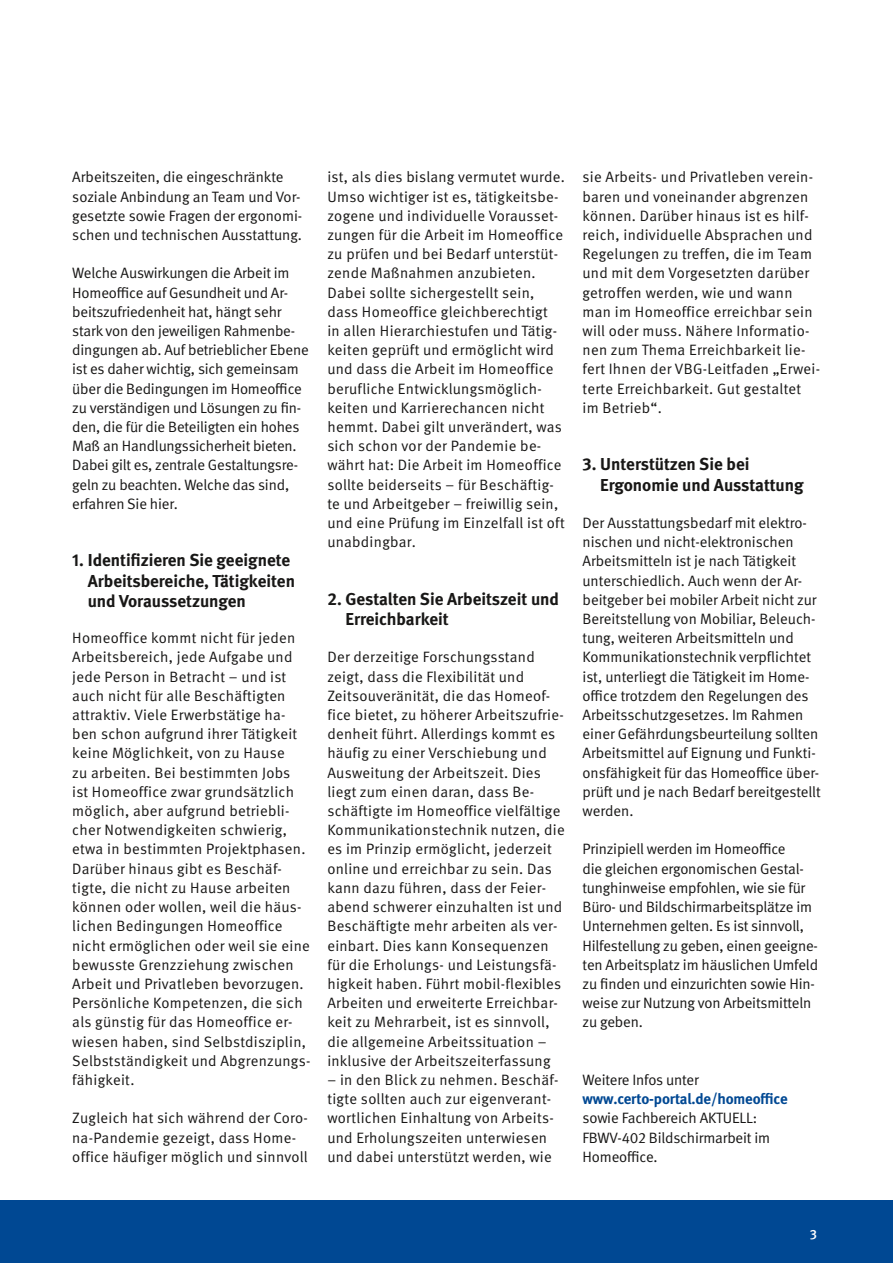
<style>
.page{position:relative;width:893px;height:1263px;background:#fff}
.page>*{position:absolute;margin:0;border:0;box-sizing:border-box;transform-origin:0 0}
.Zwischenüberschrift{font:700 17.25px/20.2px "DGUV Meta";color:#181716}
.Fließtext{font:15px/19.2px "DGUV Meta";letter-spacing:.015em;color:#181716}
.Fließtext-2{font:15px/19.2px "DGUV Meta";letter-spacing:-.01em;color:#181716}
.t1{font:500 13.5px "DGUV Meta";color:#fff}
.s1{font-weight:700;color:#004893}
</style>
<div class="page">
<div style="left:0;top:1200px;width:893px;height:63px;background:#004893"></div>
<p class="Fließtext" style="left:72px;top:168px;width:232px">Arbeitszeiten, die eingeschränkte soziale Anbindung an Team und Vor&shy;gesetzte sowie Fragen der ergonomi&shy;schen und technischen Ausstattung.</p>
<p class="Fließtext-2" style="left:72px;top:264px;width:238px">Welche Auswirkungen die Arbeit im Homeoffice auf Gesundheit und Ar&shy;beitszufriedenheit hat, hängt sehr stark von den jeweiligen Rahmenbe&shy;dingungen ab. Auf betrieblicher Ebene ist es daher wichtig, sich gemeinsam über die Bedingungen im Homeoffice zu verständigen und Lösungen zu fin&shy;den, die für die Beteiligten ein hohes Maß an Handlungssicherheit bieten.<br>Dabei gilt es, zentrale Gestaltungsre&shy;geln zu beachten. Welche das sind, erfahren Sie hier.</p>
<h2 class="Zwischenüberschrift" style="left:88px;top:551px;width:209px;text-indent:-16px">1. Identifizieren Sie geeignete<br>Arbeitsbereiche, Tätigkeiten und Voraussetzungen</h2>
<p class="Fließtext" style="left:72px;top:629px;width:240px">Homeoffice kommt nicht für jeden Arbeitsbereich, jede Aufgabe und jede Person in Betracht – und ist auch nicht für alle Beschäftigten attraktiv. Viele Erwerbstätige ha&shy;ben schon aufgrund ihrer Tätigkeit keine Möglichkeit, von zu Hause<br>zu arbeiten. Bei bestimmten Jobs<br>ist Homeoffice zwar grundsätzlich möglich, aber aufgrund betriebli&shy;cher Notwendigkeiten schwierig, etwa in bestimmten Projektphasen.<br>Darüber hinaus gibt es Beschäf&shy;tigte, die nicht zu Hause arbeiten können oder wollen, weil die häus&shy;lichen Bedingungen Homeoffice nicht ermöglichen oder weil sie eine bewusste Grenzziehung zwischen Arbeit und Privatleben bevorzugen.<br>Persönliche Kompetenzen, die sich als günstig für das Homeoffice er&shy;wiesen haben, sind Selbstdisziplin, Selbstständigkeit und Abgrenzungs&shy;fähigkeit.</p>
<p class="Fließtext" style="left:72px;top:1109px;width:237px">Zugleich hat sich während der Coro&shy;na-Pandemie gezeigt, dass Home&shy;office häufiger möglich und sinnvoll</p>
<p class="Fließtext" style="left:327px;top:168px;width:239px">ist, als dies bislang vermutet wurde.<br>Umso wichtiger ist es, tätigkeitsbe&shy;zogene und individuelle Vorausset&shy;zungen für die Arbeit im Homeoffice zu prüfen und bei Bedarf unterstüt&shy;zende Maßnahmen anzubieten.<br>Dabei sollte sichergestellt sein, dass Homeoffice gleichberechtigt<br>in allen Hierarchiestufen und Tätig&shy;keiten geprüft und ermöglicht wird und dass die Arbeit im Homeoffice berufliche Entwicklungsmöglich&shy;keiten und Karrierechancen nicht hemmt. Dabei gilt unverändert, was sich schon vor der Pandemie be&shy;währt hat: Die Arbeit im Homeoffice sollte beiderseits – für Beschäftig&shy;te und Arbeitgeber – freiwillig sein, und eine Prüfung im Einzelfall ist oft unabdingbar.</p>
<h2 class="Zwischenüberschrift" style="left:345px;top:589px;width:215px;text-indent:-18px">2. Gestalten Sie Arbeitszeit und<br>Erreichbarkeit</h2>
<p class="Fließtext" style="left:327px;top:648px;width:239px">Der derzeitige Forschungsstand zeigt, dass die Flexibilität und Zeitsouveränität, die das Homeof&shy;fice bietet, zu höherer Arbeitszufrie&shy;denheit führt. Allerdings kommt es häufig zu einer Verschiebung und Ausweitung der Arbeitszeit. Dies liegt zum einen daran, dass Be&shy;schäftigte im Homeoffice vielfältige Kommunikationstechnik nutzen, die es im Prinzip ermöglicht, jederzeit online und erreichbar zu sein. Das kann dazu führen, dass der Feier&shy;abend schwerer einzuhalten ist und Beschäftigte mehr arbeiten als ver&shy;einbart. Dies kann Konsequenzen für die Erholungs- und Leistungsfä&shy;higkeit haben. Führt mobil-flexibles Arbeiten und erweiterte Erreichbar&shy;keit zu Mehrarbeit, ist es sinnvoll, die allgemeine Arbeitssituation – inklusive der Arbeitszeiterfassung</p>
<p class="Fließtext" style="left:327px;top:1070px;width:232px">– in den Blick zu nehmen. Beschäf&shy;tigte sollten auch zur eigenverant&shy;wortlichen Einhaltung von Arbeits&shy;und Erholungszeiten unterwiesen und dabei unterstützt werden, wie</p>
<p class="Fließtext" style="left:583px;top:168px;width:239px">sie Arbeits- und Privatleben verein&shy;baren und voneinander abgrenzen können. Darüber hinaus ist es hilf&shy;reich, individuelle Absprachen und Regelungen zu treffen, die im Team und mit dem Vorgesetzten darüber getroffen werden, wie und wann man im Homeoffice erreichbar sein will oder muss. Nähere Informatio&shy;nen zum Thema Erreichbarkeit lie&shy;fert Ihnen der VBG-Leitfaden „Erwei&shy;terte Erreichbarkeit. Gut gestaltet im Betrieb“.</p>
<h2 class="Zwischenüberschrift" style="left:600px;top:455px;width:205px;text-indent:-18px">3. Unterstützen Sie bei<br>Ergonomie und Ausstattung</h2>
<p class="Fließtext" style="left:583px;top:514px;width:240px">Der Ausstattungsbedarf mit elektro&shy;nischen und nicht-elektronischen Arbeitsmitteln ist je nach Tätigkeit unterschiedlich. Auch wenn der Ar&shy;beitgeber bei mobiler Arbeit nicht zur Bereitstellung von Mobiliar, Beleuch&shy;tung, weiteren Arbeitsmitteln und Kommunikationstechnik verpflichtet ist, unterliegt die Tätigkeit im Home&shy;office trotzdem den Regelungen des Arbeitsschutzgesetzes. Im Rahmen einer Gefährdungsbeurteilung sollten Arbeitsmittel auf Eignung und Funkti&shy;onsfähigkeit für das Homeoffice über&shy;prüft und je nach Bedarf bereitgestellt werden.</p>
<p class="Fließtext-2" style="left:583px;top:840px;width:237px">Prinzipiell werden im Homeoffice<br>die gleichen ergonomischen Gestal&shy;tunghinweise empfohlen, wie sie für Büro- und Bildschirmarbeitsplätze im Unternehmen gelten. Es ist sinnvoll, Hilfestellung zu geben, einen geeigne&shy;ten Arbeitsplatz im häuslichen Umfeld zu finden und einzurichten sowie Hin&shy;weise zur Nutzung von Arbeitsmitteln zu geben.</p>
<p class="Fließtext-2" style="left:583px;top:1070px;width:207px">Weitere Infos unter <span class="s1">www.certo-portal.de/homeoffice </span>sowie Fachbereich AKTUELL:<br>FBWV-402 Bildschirmarbeit im<br>Homeoffice.</p>
<p class="t1" style="left:810px;top:1226px;width:9px">3</p>
</div>
